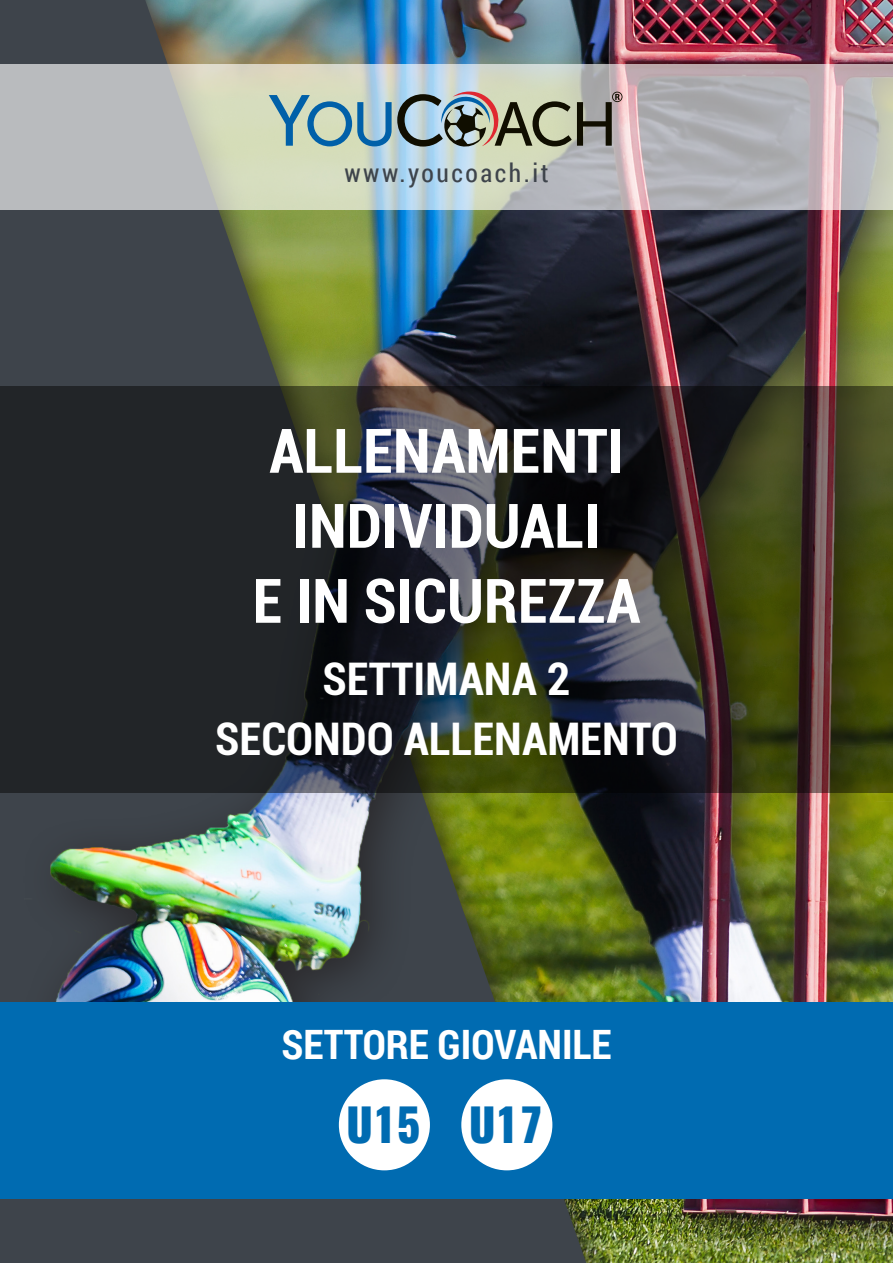
<style>
.page{position:relative;width:893px;height:1263px;background:#fff}
.page>*{position:absolute;margin:0;border:0;box-sizing:border-box;transform-origin:0 0}
.t1{font:700 condensed 61.5px "Roboto";color:#fff}
.t2{font:700 condensed 45px "Roboto";color:#fff}
.t3{font:800 45px "Oswald";letter-spacing:-.02em;color:#006bb1}
.t4{font:700 40.5px "Roboto Condensed";color:#fff}
.t5{font:25.5px "Roboto Condensed";letter-spacing:.1em;color:#3e444b}
</style>
<div class="page">
<div style="left:19px;top:0;width:874px;height:1263px;background:#231f20;opacity:.75"></div>
<svg style="left:0;top:64px;width:893px;height:145px;background:#c0c1bf"></svg>
<svg style="left:269px;top:91px;width:353px;height:56px;background:#95a49f"></svg>
<div style="left:0;top:1002px;width:893px;height:197px;background:#006bb1"></div>
<div style="left:339px;top:1079px;width:91px;height:91px;background:#fff;border-radius:50%"></div>
<div style="left:461px;top:1079px;width:91px;height:91px;background:#fff;border-radius:50%"></div>
<svg style="left:0;top:386px;width:893px;height:407px;background:#2c2d26"></svg>
<p class="t5" style="left:344px;top:155px;width:206px">www.youcoach.it</p>
<p class="t1" style="left:269px;top:408px;width:356px">ALLENAMENTI</p>
<p class="t1" style="left:293px;top:483px;width:309px">INDIVIDUALI</p>
<p class="t1" style="left:253px;top:558px;width:389px">E IN SICUREZZA</p>
<p class="t2" style="left:322px;top:647px;width:249px">SETTIMANA 2</p>
<p class="t2" style="left:215px;top:707px;width:464px">SECONDO ALLENAMENTO</p>
<p class="t4" style="left:281px;top:1016px;width:331px">SETTORE GIOVANILE</p>
<p class="t3" style="left:346px;top:1093px;width:76px">U15</p>
<p class="t3" style="left:469px;top:1093px;width:76px">U17</p>
</div>
